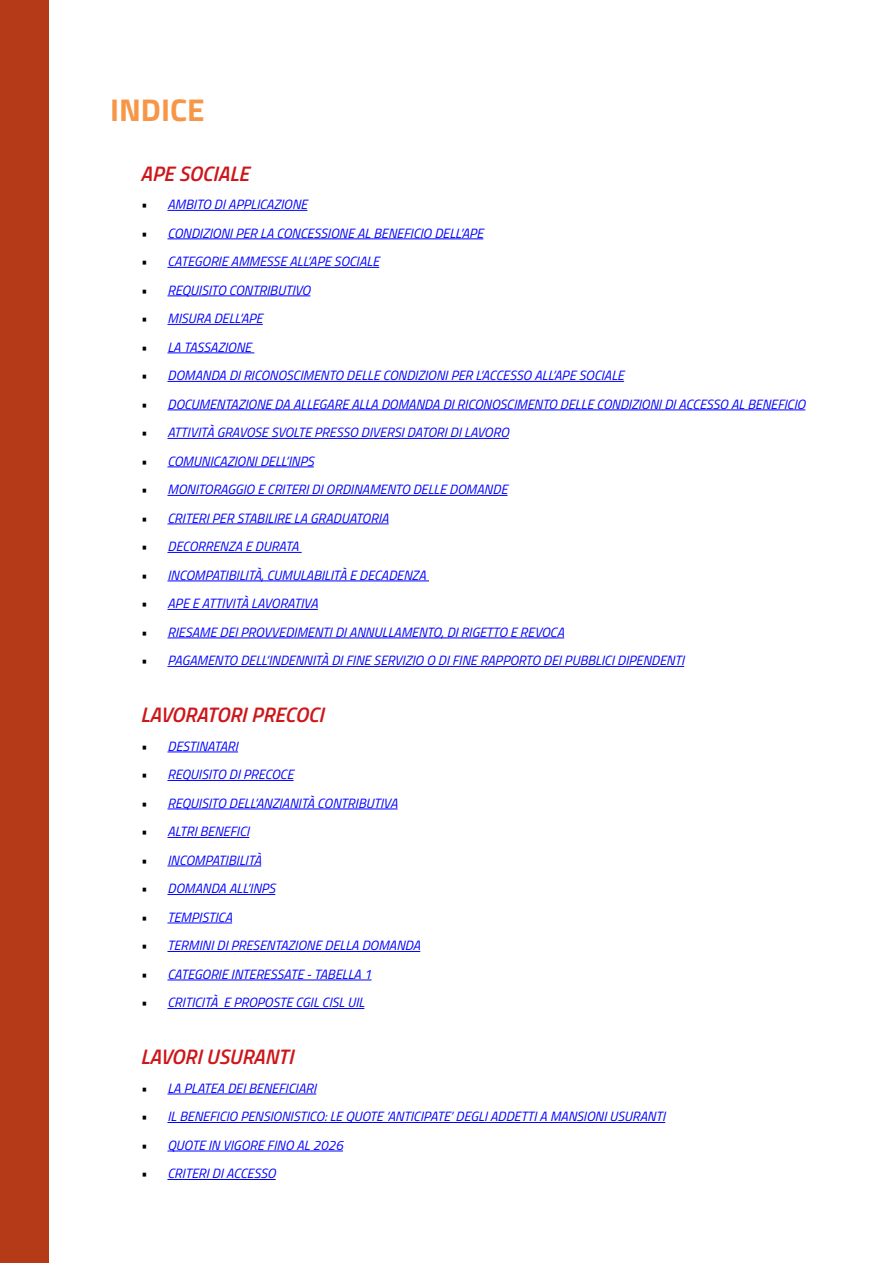
<style>
.page{position:relative;width:893px;height:1263px;background:#fff}
.page>*{position:absolute;margin:0;border:0;box-sizing:border-box;transform-origin:0 0}
.t1{font:700 31.5px "Titillium Web";color:#f79646}
.t2{font:italic 600 21px "Titillium Web";color:#cd171a}
.t3{font:italic 13.5px "Titillium Web";color:#00f}
.s1{color:#000}
</style>
<div class="page">
<div style="left:0;top:0;width:49px;height:1263px;background:#b53a18"></div>
<hr style="left:167px;top:210px;width:140px;height:1px;background:#00f">
<hr style="left:167px;top:239px;width:316px;height:1px;background:#00f">
<hr style="left:167px;top:267px;width:212px;height:1px;background:#00f">
<hr style="left:167px;top:296px;width:143px;height:1px;background:#00f">
<hr style="left:167px;top:324px;width:96px;height:1px;background:#00f">
<hr style="left:167px;top:353px;width:87px;height:1px;background:#00f">
<hr style="left:167px;top:381px;width:457px;height:1px;background:#00f">
<hr style="left:167px;top:410px;width:638px;height:1px;background:#00f">
<hr style="left:167px;top:438px;width:342px;height:1px;background:#00f">
<hr style="left:167px;top:467px;width:147px;height:1px;background:#00f">
<hr style="left:167px;top:495px;width:340px;height:1px;background:#00f">
<hr style="left:167px;top:524px;width:222px;height:1px;background:#00f">
<hr style="left:167px;top:552px;width:135px;height:1px;background:#00f">
<hr style="left:167px;top:581px;width:262px;height:1px;background:#00f">
<hr style="left:167px;top:609px;width:151px;height:1px;background:#00f">
<hr style="left:167px;top:638px;width:397px;height:1px;background:#00f">
<hr style="left:167px;top:666px;width:517px;height:1px;background:#00f">
<hr style="left:167px;top:752px;width:71px;height:1px;background:#00f">
<hr style="left:167px;top:780px;width:127px;height:1px;background:#00f">
<hr style="left:167px;top:809px;width:231px;height:1px;background:#00f">
<hr style="left:167px;top:837px;width:82px;height:1px;background:#00f">
<hr style="left:167px;top:866px;width:94px;height:1px;background:#00f">
<hr style="left:167px;top:894px;width:108px;height:1px;background:#00f">
<hr style="left:167px;top:923px;width:65px;height:1px;background:#00f">
<hr style="left:167px;top:951px;width:253px;height:1px;background:#00f">
<hr style="left:167px;top:980px;width:204px;height:1px;background:#00f">
<hr style="left:167px;top:1008px;width:197px;height:1px;background:#00f">
<hr style="left:167px;top:1094px;width:149px;height:1px;background:#00f">
<hr style="left:167px;top:1122px;width:498px;height:1px;background:#00f">
<hr style="left:167px;top:1151px;width:176px;height:1px;background:#00f">
<hr style="left:167px;top:1179px;width:109px;height:1px;background:#00f">
<h1 class="t1" style="left:110px;top:86px;width:96px">INDICE</h1>
<h2 class="t2" style="left:140px;top:157px;width:110px">APE SOCIALE</h2>
<p class="t3" style="left:140px;top:195px;width:168px"><span class="s1">•</span> AMBITO DI APPLICAZIONE</p>
<p class="t3" style="left:140px;top:223px;width:344px"><span class="s1">•</span> CONDIZIONI PER LA CONCESSIONE AL BENEFICIO DELL’APE</p>
<p class="t3" style="left:140px;top:252px;width:240px"><span class="s1">•</span> CATEGORIE AMMESSE ALL’APE SOCIALE</p>
<p class="t3" style="left:140px;top:280px;width:171px"><span class="s1">•</span> REQUISITO CONTRIBUTIVO</p>
<p class="t3" style="left:140px;top:309px;width:124px"><span class="s1">•</span> MISURA DELL’APE</p>
<p class="t3" style="left:140px;top:337px;width:112px"><span class="s1">•</span> LA TASSAZIONE</p>
<p class="t3" style="left:140px;top:366px;width:485px"><span class="s1">•</span> DOMANDA DI RICONOSCIMENTO DELLE CONDIZIONI PER L’ACCESSO ALL’APE SOCIALE</p>
<p class="t3" style="left:140px;top:394px;width:666px"><span class="s1">•</span> DOCUMENTAZIONE DA ALLEGARE ALLA DOMANDA DI RICONOSCIMENTO DELLE CONDIZIONI DI ACCESSO AL BENEFICIO</p>
<p class="t3" style="left:140px;top:423px;width:370px"><span class="s1">•</span> ATTIVITÀ GRAVOSE SVOLTE PRESSO DIVERSI DATORI DI LAVORO</p>
<p class="t3" style="left:140px;top:451px;width:175px"><span class="s1">•</span> COMUNICAZIONI DELL’INPS</p>
<p class="t3" style="left:140px;top:480px;width:368px"><span class="s1">•</span> MONITORAGGIO E CRITERI DI ORDINAMENTO DELLE DOMANDE</p>
<p class="t3" style="left:140px;top:508px;width:250px"><span class="s1">•</span> CRITERI PER STABILIRE LA GRADUATORIA</p>
<p class="t3" style="left:140px;top:537px;width:160px"><span class="s1">•</span> DECORRENZA E DURATA</p>
<p class="t3" style="left:140px;top:565px;width:287px"><span class="s1">•</span> INCOMPATIBILITÀ, CUMULABILITÀ E DECADENZA</p>
<p class="t3" style="left:140px;top:594px;width:179px"><span class="s1">•</span> APE E ATTIVITÀ LAVORATIVA</p>
<p class="t3" style="left:140px;top:622px;width:425px"><span class="s1">•</span> RIESAME DEI PROVVEDIMENTI DI ANNULLAMENTO, DI RIGETTO E REVOCA</p>
<p class="t3" style="left:140px;top:651px;width:545px"><span class="s1">•</span> PAGAMENTO DELL’INDENNITÀ DI FINE SERVIZIO O DI FINE RAPPORTO DEI PUBBLICI DIPENDENTI</p>
<h2 class="t2" style="left:140px;top:699px;width:185px">LAVORATORI PRECOCI</h2>
<p class="t3" style="left:140px;top:736px;width:99px"><span class="s1">•</span> DESTINATARI</p>
<p class="t3" style="left:140px;top:765px;width:155px"><span class="s1">•</span> REQUISITO DI PRECOCE</p>
<p class="t3" style="left:140px;top:793px;width:259px"><span class="s1">•</span> REQUISITO DELL’ANZIANITÀ CONTRIBUTIVA</p>
<p class="t3" style="left:140px;top:822px;width:110px"><span class="s1">•</span> ALTRI BENEFICI</p>
<p class="t3" style="left:140px;top:850px;width:122px"><span class="s1">•</span> INCOMPATIBILITÀ</p>
<p class="t3" style="left:140px;top:879px;width:136px"><span class="s1">•</span> DOMANDA ALL’INPS</p>
<p class="t3" style="left:140px;top:907px;width:93px"><span class="s1">•</span> TEMPISTICA</p>
<p class="t3" style="left:140px;top:936px;width:281px"><span class="s1">•</span> TERMINI DI PRESENTAZIONE DELLA DOMANDA</p>
<p class="t3" style="left:140px;top:964px;width:233px"><span class="s1">•</span> CATEGORIE INTERESSATE - TABELLA 1</p>
<p class="t3" style="left:140px;top:993px;width:225px"><span class="s1">•</span> CRITICITÀ E PROPOSTE CGIL CISL UIL</p>
<h2 class="t2" style="left:140px;top:1041px;width:154px">LAVORI USURANTI</h2>
<p class="t3" style="left:140px;top:1078px;width:177px"><span class="s1">•</span> LA PLATEA DEI BENEFICIARI</p>
<p class="t3" style="left:140px;top:1107px;width:526px"><span class="s1">•</span> IL BENEFICIO PENSIONISTICO: LE QUOTE ‘ANTICIPATE’ DEGLI ADDETTI A MANSIONI USURANTI</p>
<p class="t3" style="left:140px;top:1135px;width:204px"><span class="s1">•</span> QUOTE IN VIGORE FINO AL 2026</p>
<p class="t3" style="left:140px;top:1164px;width:137px"><span class="s1">•</span> CRITERI DI ACCESSO</p>
</div>
